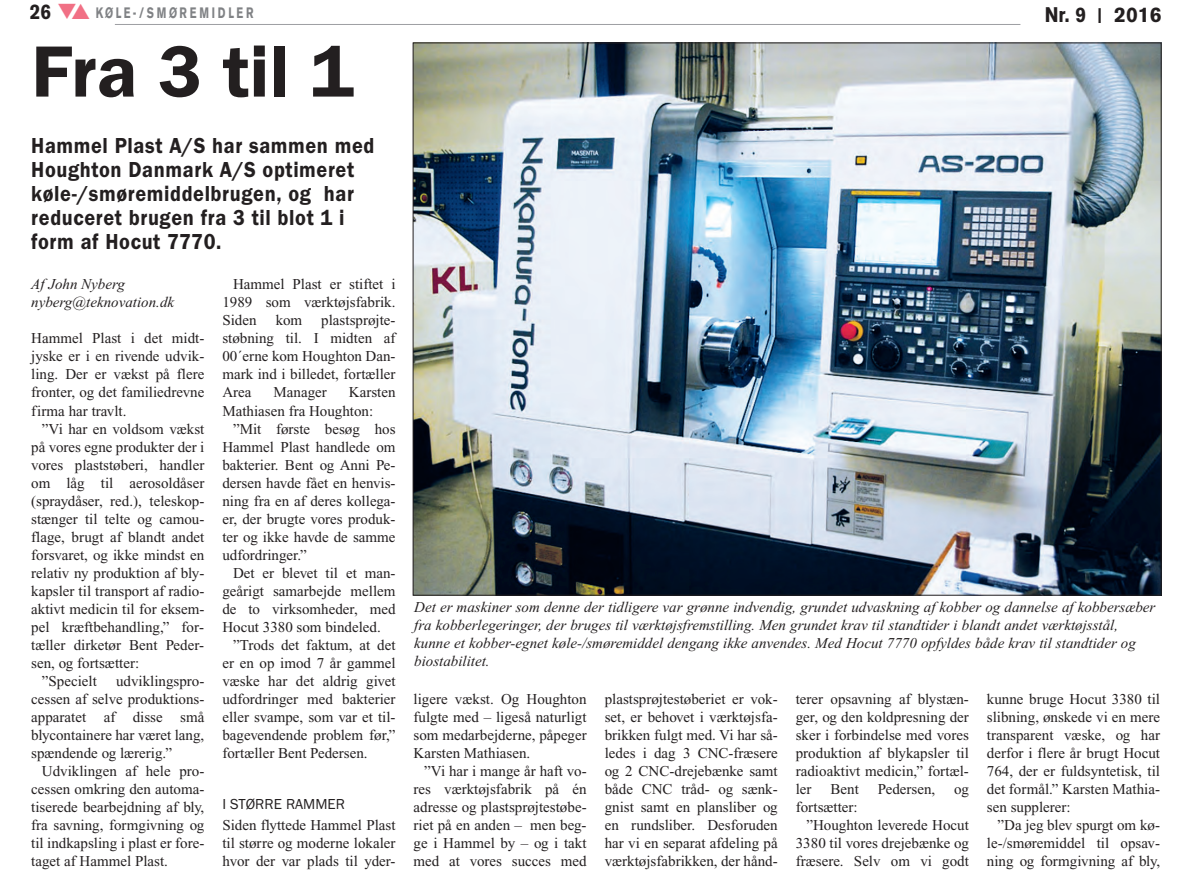
<style>
.page{position:relative;width:1188px;height:885px;background:#fff}
.page>*{position:absolute;margin:0;border:0;box-sizing:border-box;transform-origin:0 0}
.t1{font:600 75px "Franklin Gothic";color:#231f20}
.t2{font:600 22.5px/24px "Franklin Gothic";letter-spacing:.03em;color:#231f20;scale:.9 1}
.t3{font:700 21px "Akzidenz Grotesk BE";color:#231f20;scale:.9 1}
.t4{font:15px/18px "Times New Roman PS Std";color:#231f20;text-align:justify}
.t5{font:italic 15px/18px "Times New Roman";color:#231f20}
.t6{font:700 15px "Akzidenz Grotesk BE";letter-spacing:.265em;color:#808285;scale:.7 1}
.s1{font-size:21px;color:#231f20}
.s2{color:#f17085}
.s3{font-family:"Franklin Gothic"}
</style>
<div class="page">
<hr style="left:115px;top:24px;width:905px;height:1px;background:#9e9fa3">
<img style="left:414px;top:45px;width:745px;height:548px">
<p class="t6" style="left:30px;top:7px;width:321px"><span class="s1">26</span><span class="s2">❑</span> KØLE-/SMØREMIDLER</p>
<p class="t3" style="left:1044px;top:7px;width:131px">Nr. 9 I 2016</p>
<p class="t1" style="left:31px;top:45px;width:324px">Fra 3 til 1</p>
<p class="t2" style="left:31px;top:136px;width:383px">Hammel Plast A/S har sammen med<br>Houghton Danmark A/S optimeret køle-/smøremiddelbrugen, og har reduceret brugen fra 3 til blot 1 i form af Hocut 7770.</p>
<p class="t5" style="left:31px;top:277px;width:144px">Af John Nyberg nyberg@teknovation.dk</p>
<p class="t4" style="left:31px;top:331px;width:175px">Hammel Plast i det midt-</p>
<p class="t4" style="left:31px;top:349px;width:175px">jyske er i en rivende udvik-</p>
<p class="t4" style="left:31px;top:367px;width:175px">ling. Der er vækst på flere</p>
<p class="t4" style="left:31px;top:385px;width:175px">fronter, og det familiedrevne</p>
<p class="t4" style="left:31px;top:403px;width:97px">firma har travlt.</p>
<p class="t4" style="left:42px;top:421px;width:164px">”Vi har en voldsom vækst</p>
<p class="t4" style="left:31px;top:439px;width:175px">på vores egne produkter der i</p>
<p class="t4" style="left:31px;top:457px;width:175px">vores plaststøberi, handler</p>
<p class="t4" style="left:31px;top:475px;width:175px">om låg til aerosoldåser</p>
<p class="t4" style="left:31px;top:493px;width:175px">(spraydåser, red.), teleskop-</p>
<p class="t4" style="left:31px;top:511px;width:175px">stænger til telte og camou-</p>
<p class="t4" style="left:31px;top:529px;width:175px">flage, brugt af blandt andet</p>
<p class="t4" style="left:31px;top:547px;width:175px">forsvaret, og ikke mindst en</p>
<p class="t4" style="left:31px;top:565px;width:175px">relativ ny produktion af bly-</p>
<p class="t4" style="left:31px;top:583px;width:175px">kapsler til transport af radio-</p>
<p class="t4" style="left:31px;top:601px;width:175px">aktivt medicin til for eksem-</p>
<p class="t4" style="left:31px;top:619px;width:174px">pel kræftbehandling,” for-</p>
<p class="t4" style="left:31px;top:637px;width:174px">tæller dirketør Bent Peder-</p>
<p class="t4" style="left:31px;top:655px;width:109px">sen, og fortsætter:</p>
<p class="t4" style="left:42px;top:673px;width:56px">”Specielt</p>
<p class="t4" style="left:116px;top:673px;width:90px">udviklingspro-</p>
<p class="t4" style="left:31px;top:691px;width:175px">cessen af selve produktions-</p>
<p class="t4" style="left:31px;top:709px;width:175px">apparatet af disse små</p>
<p class="t4" style="left:31px;top:727px;width:175px">blycontainere har været lang,</p>
<p class="t4" style="left:31px;top:745px;width:142px">spændende og lærerig.”</p>
<p class="t4" style="left:42px;top:763px;width:164px">Udviklingen af hele pro-</p>
<p class="t4" style="left:31px;top:781px;width:175px">cessen omkring den automa-</p>
<p class="t4" style="left:31px;top:799px;width:175px">tiserede bearbejdning af bly,</p>
<p class="t4" style="left:31px;top:817px;width:175px">fra savning, formgivning og</p>
<p class="t4" style="left:31px;top:835px;width:175px">til indkapsling i plast er fore-</p>
<p class="t4" style="left:31px;top:853px;width:138px">taget af Hammel Plast.</p>
<p class="t4" style="left:222px;top:277px;width:175px;text-indent:11px">Hammel Plast er stiftet i 1989 som værktøjsfabrik.<br>Siden</p>
<p class="t4" style="left:222px;top:313px;width:175px;text-indent:99px">plastsprøjte&shy;støbning til. I midten af 00´erne kom Houghton Dan&shy;mark ind i billedet, fortæller Area</p>
<p class="t4" style="left:276px;top:313px;width:28px">kom</p>
<p class="t4" style="left:273px;top:385px;width:55px">Manager</p>
<p class="t4" style="left:349px;top:385px;width:48px">Karsten</p>
<p class="t4" style="left:222px;top:403px;width:152px">Mathiasen fra Houghton:</p>
<p class="t4" style="left:233px;top:421px;width:164px">”Mit første besøg hos</p>
<p class="t4" style="left:222px;top:439px;width:175px">Hammel Plast handlede om</p>
<p class="t4" style="left:222px;top:457px;width:175px">bakterier. Bent og Anni Pe-</p>
<p class="t4" style="left:222px;top:475px;width:175px">dersen havde fået en henvis-</p>
<p class="t4" style="left:222px;top:493px;width:175px">ning fra en af deres kollega-</p>
<p class="t4" style="left:222px;top:511px;width:175px">er, der brugte vores produk-</p>
<p class="t4" style="left:222px;top:529px;width:175px">ter og ikke havde de samme</p>
<p class="t4" style="left:222px;top:547px;width:86px">udfordringer.”</p>
<p class="t4" style="left:233px;top:565px;width:164px">Det er blevet til et man-</p>
<p class="t4" style="left:222px;top:583px;width:175px">geårigt samarbejde mellem</p>
<p class="t4" style="left:222px;top:601px;width:175px">de to virksomheder, med</p>
<p class="t4" style="left:222px;top:619px;width:160px">Hocut 3380 som bindeled.</p>
<p class="t4" style="left:233px;top:637px;width:164px">”Trods det faktum, at det</p>
<p class="t4" style="left:222px;top:655px;width:175px">er en op imod 7 år gammel</p>
<p class="t4" style="left:222px;top:673px;width:175px">væske har det aldrig givet</p>
<p class="t4" style="left:222px;top:691px;width:175px">udfordringer med bakterier</p>
<p class="t4" style="left:222px;top:709px;width:175px">eller svampe, som var et til-</p>
<p class="t4" style="left:222px;top:727px;width:175px">bagevendende problem før,”</p>
<p class="t4" style="left:222px;top:745px;width:147px">fortæller Bent Pedersen.</p>
<p class="t4" style="left:222px;top:794px;width:175px;line-height:21px"><span class="s3">I STØRRE RAMMER<br></span>Siden flyttede Hammel Plast</p>
<p class="t4" style="left:222px;top:835px;width:175px">til større og moderne lokaler hvor der var plads til yder-</p>
<p class="t5" style="left:414px;top:599px;width:742px">Det er maskiner som denne der tidligere var grønne indvendig, grundet udvaskning af kobber og dannelse af kobbersæber fra kobberlegeringer, der bruges til værktøjsfremstilling. Men grundet krav til standtider i blandt andet værktøjsstål, kunne et kobber-egnet køle-/smøremiddel dengang ikke anvendes. Med Hocut 7770 opfyldes både krav til standtider og biostabilitet.</p>
<p class="t4" style="left:413px;top:691px;width:175px">ligere vækst. Og Houghton</p>
<p class="t4" style="left:413px;top:709px;width:175px">fulgte med – ligeså naturligt</p>
<p class="t4" style="left:413px;top:727px;width:175px">som medarbejderne, påpeger</p>
<p class="t4" style="left:413px;top:745px;width:118px">Karsten Mathiasen.</p>
<p class="t4" style="left:424px;top:763px;width:164px">”Vi har i mange år haft vo-</p>
<p class="t4" style="left:413px;top:781px;width:175px">res værktøjsfabrik på én</p>
<p class="t4" style="left:413px;top:799px;width:175px">adresse og plastsprøjtestøbe-</p>
<p class="t4" style="left:413px;top:817px;width:175px">riet på en anden – men beg-</p>
<p class="t4" style="left:413px;top:835px;width:175px">ge i Hammel by – og i takt</p>
<p class="t4" style="left:413px;top:853px;width:175px">med at vores succes med</p>
<p class="t4" style="left:604px;top:691px;width:175px">plastsprøjtestøberiet er vok&shy;set, er behovet i værktøjsfa&shy;brikken fulgt med. Vi har så&shy;ledes i dag 3 CNC-fræsere og 2 CNC-drejebænke samt både CNC tråd- og sænk&shy;gnist samt en plansliber og en rundsliber. Desforuden har vi en separat afdeling på værktøjsfabrikken, der hånd-</p>
<p class="t4" style="left:795px;top:691px;width:175px">terer opsavning af blystæn&shy;ger, og den koldpresning der sker i forbindelse med vores produktion af blykapsler til radioaktivt medicin,” fortæl&shy;ler</p>
<p class="t4" style="left:830px;top:781px;width:30px">Bent</p>
<p class="t4" style="left:877px;top:781px;width:59px">Pedersen,</p>
<p class="t4" style="left:954px;top:781px;width:16px">og</p>
<p class="t4" style="left:795px;top:799px;width:63px">fortsætter:</p>
<p class="t4" style="left:806px;top:817px;width:164px">”Houghton leverede Hocut</p>
<p class="t4" style="left:795px;top:835px;width:175px">3380 til vores drejebænke og</p>
<p class="t4" style="left:795px;top:853px;width:175px">fræsere. Selv om vi godt</p>
<p class="t4" style="left:986px;top:691px;width:175px">kunne bruge Hocut 3380 til</p>
<p class="t4" style="left:986px;top:709px;width:175px">slibning, ønskede vi en mere</p>
<p class="t4" style="left:986px;top:727px;width:175px">transparent væske, og har</p>
<p class="t4" style="left:986px;top:745px;width:175px">derfor i flere år brugt Hocut</p>
<p class="t4" style="left:986px;top:763px;width:175px">764, der er fuldsyntetisk, til</p>
<p class="t4" style="left:986px;top:781px;width:175px">det formål.” Karsten Mathia-</p>
<p class="t4" style="left:986px;top:799px;width:85px">sen supplerer:</p>
<p class="t4" style="left:997px;top:817px;width:164px">”Da jeg blev spurgt om kø-</p>
<p class="t4" style="left:986px;top:835px;width:175px">le-/smøremiddel til opsav-</p>
<p class="t4" style="left:986px;top:853px;width:175px">ning og formgivning af bly,</p>
</div>
